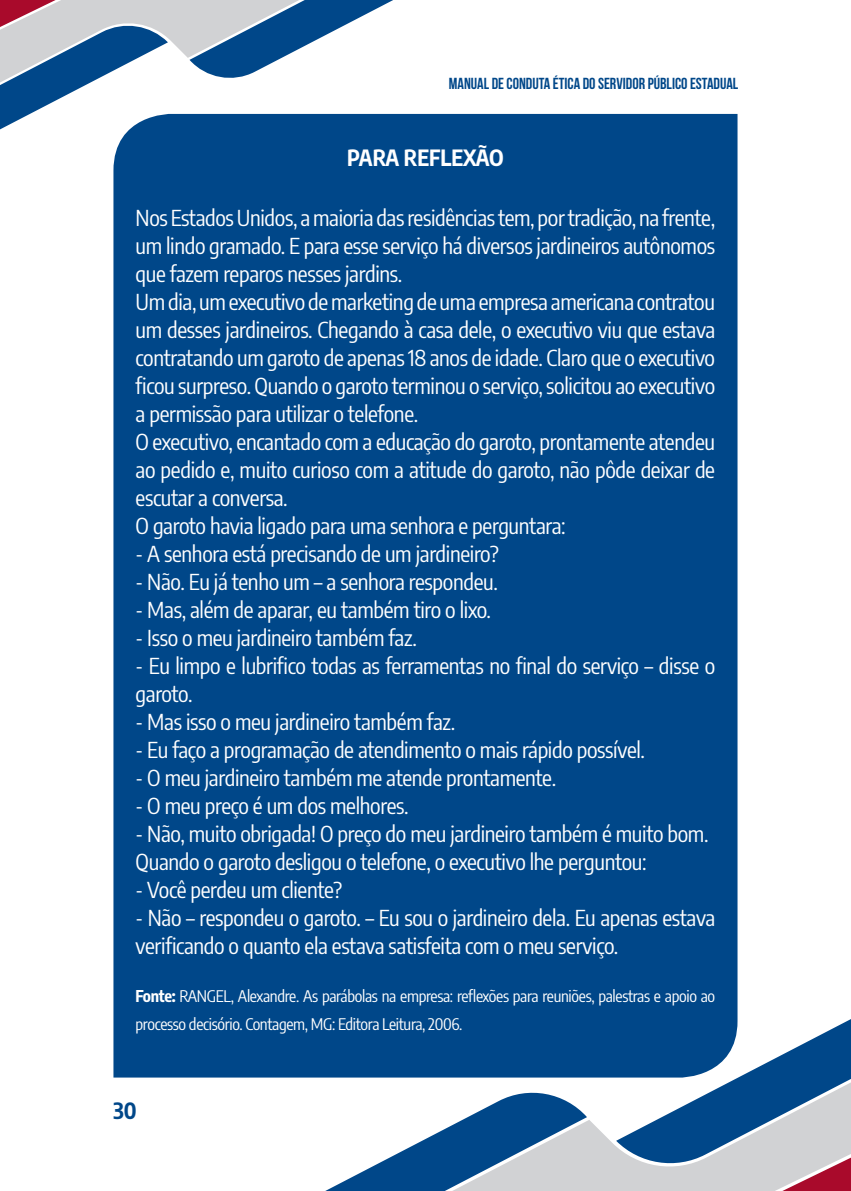
<style>
.page{position:relative;width:851px;height:1191px;background:#fff}
.page>*{position:absolute;margin:0;border:0;box-sizing:border-box;transform-origin:0 0}
.t1{font:22px/28px "Encode Sans Condensed";letter-spacing:-.015em;color:#fff}
.t2{font:700 22px "Encode Sans Condensed";letter-spacing:-.005em;color:#fff}
.t3{font:700 22px "Encode Sans Condensed";color:#004789}
.t4{font:16px/28px "Encode Sans Condensed";letter-spacing:-.02em;color:#fff}
.t5{font:16px "Bebas Neue";color:#004789}
.s1{font-weight:700}
</style>
<div class="page">
<svg style="left:0;top:0;width:407px;height:130px"></svg>
<svg style="left:587px;top:1120px;width:29px;height:71px;fill:#d1d2d4"></svg>
<svg style="left:325px;top:1092px;width:262px;height:99px"></svg>
<svg style="left:616px;top:1017px;width:235px;height:174px"></svg>
<div style="left:113px;top:114px;width:624px;height:963px;background:#004789"></div>
<p class="t5" style="left:449px;top:74px;width:291px">MANUAL DE CONDUTA ÉTICA DO SERVIDOR PÚBLICO ESTADUAL</p>
<p class="t2" style="left:347px;top:141px;width:158px">PARA REFLEXÃO</p>
<p class="t1" style="left:135px;top:203px;width:581px">Nos Estados Unidos, a maioria das residências tem, por tradição, na frente, um lindo gramado. E para esse serviço há diversos jardineiros autônomos que fazem reparos nesses jardins.<br>Um dia, um executivo de marketing de uma empresa americana contratou um desses jardineiros. Chegando à casa dele, o executivo viu que estava contratando um garoto de apenas 18 anos de idade. Claro que o executivo ficou surpreso. Quando o garoto terminou o serviço, solicitou ao executivo a permissão para utilizar o telefone.<br>O executivo, encantado com a educação do garoto, prontamente atendeu ao pedido e, muito curioso com a atitude do garoto, não pôde deixar de escutar a conversa.<br>O garoto havia ligado para uma senhora e perguntara:</p>
<p class="t1" style="left:135px;top:539px;width:365px">- A senhora está precisando de um jardineiro?</p>
<p class="t1" style="left:135px;top:567px;width:364px">- Não. Eu já tenho um – a senhora respondeu.</p>
<p class="t1" style="left:135px;top:595px;width:357px">- Mas, além de aparar, eu também tiro o lixo.</p>
<p class="t1" style="left:135px;top:623px;width:283px">- Isso o meu jardineiro também faz.</p>
<p class="t1" style="left:135px;top:651px;width:581px">- Eu limpo e lubrifico todas as ferramentas no final do serviço – disse o garoto.</p>
<p class="t1" style="left:135px;top:707px;width:321px">- Mas isso o meu jardineiro também faz.</p>
<p class="t1" style="left:135px;top:735px;width:511px">- Eu faço a programação de atendimento o mais rápido possível.</p>
<p class="t1" style="left:135px;top:763px;width:422px">- O meu jardineiro também me atende prontamente.</p>
<p class="t1" style="left:135px;top:791px;width:274px">- O meu preço é um dos melhores.</p>
<p class="t1" style="left:135px;top:819px;width:574px">- Não, muito obrigada! O preço do meu jardineiro também é muito bom.<br>Quando o garoto desligou o telefone, o executivo lhe perguntou:</p>
<p class="t1" style="left:135px;top:875px;width:208px">- Você perdeu um cliente?</p>
<p class="t1" style="left:135px;top:903px;width:581px">- Não – respondeu o garoto. – Eu sou o jardineiro dela. Eu apenas estava verificando o quanto ela estava satisfeita com o meu serviço.</p>
<p class="t4" style="left:135px;top:981px;width:581px"><span class="s1">Fonte:</span> RANGEL, Alexandre. As parábolas na empresa: reflexões para reuniões, palestras e apoio ao processo decisório. Contagem, MG: Editora Leitura, 2006.</p>
<p class="t3" style="left:113px;top:1094px;width:25px">30</p>
</div>
